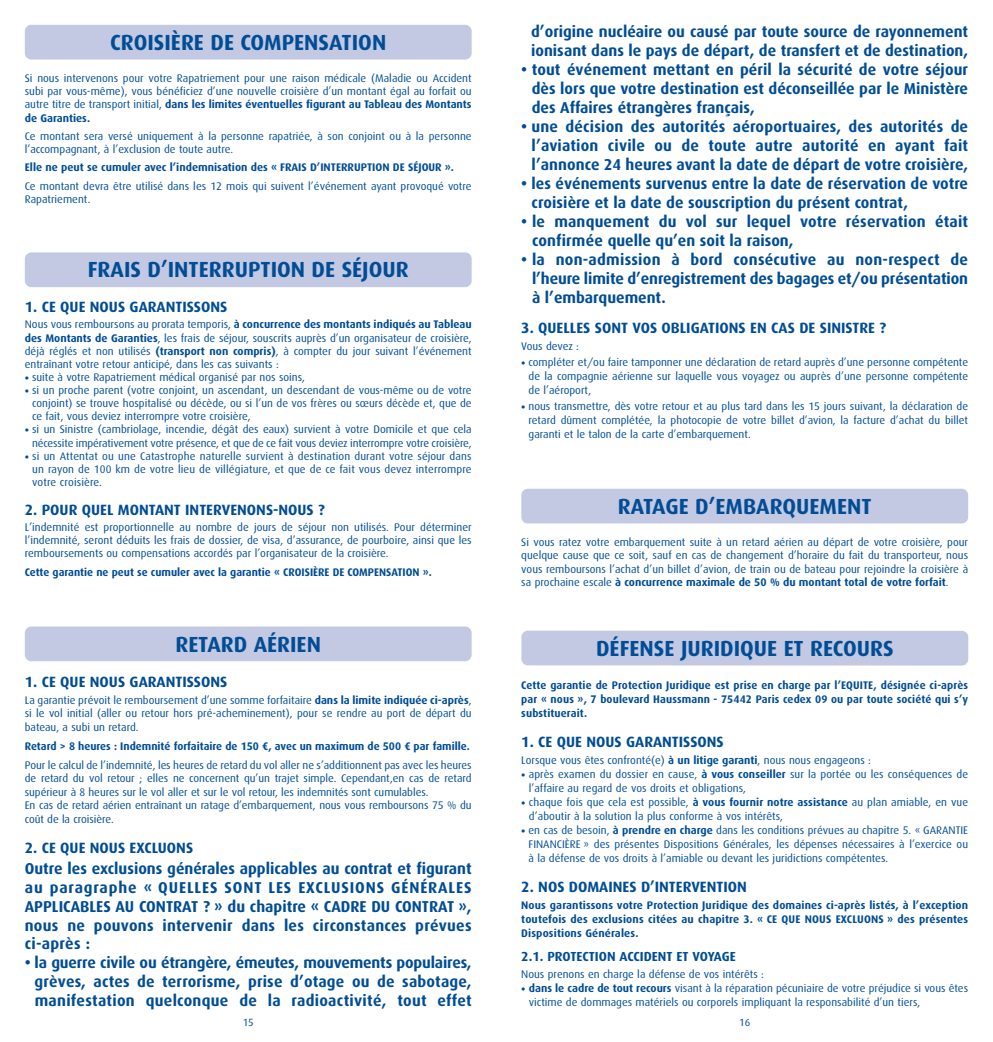
<style>
.page{position:relative;width:993px;height:1042px;background:#fff}
.page>*{position:absolute;margin:0;border:0;box-sizing:border-box;transform-origin:0 0}
.t1{font:700 21.88px "Dax";color:#014d95}
.t2{font:700 15.75px/19.1px "Dax";color:#014d95;text-align:justify}
.t3{font:700 14.88px "Dax";color:#014d95}
.t4{font:700 13.12px "Dax";color:#014d95}
.t5{font:11.03px/13.1px "Dax";color:#014d95;text-align:justify}
.t6{font:700 11.03px/14px "Dax";color:#014d95;text-align:justify}
.t7{font:10.5px "Dax";color:#014d95}
.s1{font-weight:700}
</style>
<div class="page">
<div style="left:521px;top:489px;width:446px;height:34px;background:#c3c9e2;border-radius:6px"></div>
<div style="left:25px;top:252px;width:446px;height:35px;background:#c3c9e2;border-radius:6px"></div>
<div style="left:25px;top:626px;width:446px;height:35px;background:#c3c9e2;border-radius:6px"></div>
<div style="left:25px;top:25px;width:446px;height:35px;background:#c3c9e2;border-radius:6px"></div>
<div style="left:521px;top:630px;width:446px;height:35px;background:#c3c9e2;border-radius:7px"></div>
<h1 class="t1" style="left:110px;top:30px;width:277px">CROISIÈRE DE COMPENSATION</h1>
<p class="t5" style="left:25px;top:72px;width:448px">Si nous intervenons pour votre Rapatriement pour une raison médicale (Maladie ou Accident subi par vous-même), vous bénéficiez d’une nouvelle croisière d’un montant égal au forfait ou autre titre de transport initial, <span class="s1">dans les limites éventuelles figurant au Tableau des Montants de Garanties.</span></p>
<p class="t5" style="left:25px;top:130px;width:448px">Ce montant sera versé uniquement à la personne rapatriée, à son conjoint ou à la personne l’accompagnant, à l’exclusion de toute autre.</p>
<p class="t6" style="left:25px;top:161px;width:430px">Elle ne peut se cumuler avec l’indemnisation des « FRAIS D’INTERRUPTION DE SÉJOUR ».</p>
<p class="t5" style="left:25px;top:179px;width:448px">Ce montant devra être utilisé dans les 12 mois qui suivent l’événement ayant provoqué votre<br>Rapatriement.</p>
<h1 class="t1" style="left:88px;top:258px;width:322px">FRAIS D’INTERRUPTION DE SÉJOUR</h1>
<h3 class="t3" style="left:25px;top:299px;width:204px">1. CE QUE NOUS GARANTISSONS</h3>
<p class="t5" style="left:25px;top:318px;width:448px">Nous vous remboursons au prorata temporis, <span class="s1">à concurrence des montants indiqués au Tableau des Montants de Garanties</span>, les frais de séjour, souscrits auprès d’un organisateur de croisière, déjà réglés et non utilisés <span class="s1">(transport non compris)</span>, à compter du jour suivant l’événement entraînant votre retour anticipé, dans les cas suivants :</p>
<p class="t5" style="left:25px;top:370px;width:282px"><span class="s1">•</span> suite à votre Rapatriement médical organisé par nos soins,</p>
<p class="t5" style="left:32px;top:384px;width:441px;text-indent:-7px"><span class="s1">•</span> si un proche parent (votre conjoint, un ascendant, un descendant de vous-même ou de votre conjoint) se trouve hospitalisé ou décède, ou si l’un de vos frères ou sœurs décède et, que de ce fait, vous deviez interrompre votre croisière,</p>
<p class="t5" style="left:25px;top:423px;width:448px;text-align:right"><span class="s1">•</span> si un Sinistre (cambriolage, incendie, dégât des eaux) survient à votre Domicile et que cela nécessite impérativement votre présence, et que de ce fait vous deviez interrompre votre croisière,</p>
<p class="t5" style="left:32px;top:449px;width:441px;text-indent:-7px"><span class="s1">•</span> si un Attentat ou une Catastrophe naturelle survient à destination durant votre séjour dans un rayon de 100 km de votre lieu de villégiature, et que de ce fait vous devez interrompre votre croisière.</p>
<h3 class="t3" style="left:25px;top:501px;width:301px">2. POUR QUEL MONTANT INTERVENONS-NOUS ?</h3>
<p class="t5" style="left:25px;top:520px;width:448px">L’indemnité est proportionnelle au nombre de jours de séjour non utilisés. Pour déterminer l’indemnité, seront déduits les frais de dossier, de visa, d’assurance, de pourboire, ainsi que les remboursements ou compensations accordés par l’organisateur de la croisière.</p>
<p class="t6" style="left:25px;top:565px;width:408px">Cette garantie ne peut se cumuler avec la garantie « CROISIÈRE DE COMPENSATION ».</p>
<h1 class="t1" style="left:175px;top:632px;width:147px">RETARD AÉRIEN</h1>
<h3 class="t3" style="left:25px;top:673px;width:204px">1. CE QUE NOUS GARANTISSONS</h3>
<p class="t5" style="left:25px;top:693px;width:448px">La garantie prévoit le remboursement d’une somme forfaitaire <span class="s1">dans la limite indiquée ci-après</span>, si le vol initial (aller ou retour hors pré-acheminement), pour se rendre au port de départ du bateau, a subi un retard.</p>
<p class="t6" style="left:25px;top:739px;width:446px">Retard &gt; 8 heures : Indemnité forfaitaire de 150 €, avec un maximum de 500 € par famille.</p>
<p class="t5" style="left:25px;top:758px;width:448px;text-align:left">Pour le calcul de l’indemnité, les heures de retard du vol aller ne s’additionnent pas avec les heures de retard du vol retour ; elles ne concernent qu’un trajet simple. Cependant,en cas de retard supérieur à 8 heures sur le vol aller et sur le vol retour, les indemnités sont cumulables.<br>En cas de retard aérien entraînant un ratage d’embarquement, nous vous remboursons 75 % du coût de la croisière.</p>
<h3 class="t3" style="left:25px;top:839px;width:170px">2. CE QUE NOUS EXCLUONS</h3>
<p class="t2" style="left:25px;top:859px;width:448px">Outre les exclusions générales applicables au contrat et figurant au paragraphe « QUELLES SONT LES EXCLUSIONS GÉNÉRALES APPLICABLES AU CONTRAT ? » du chapitre « CADRE DU CONTRAT », nous ne pouvons intervenir dans les circonstances prévues ci-après :</p>
<h2 class="t2" style="left:35px;top:953px;width:438px;text-indent:-10px">• la guerre civile ou étrangère, émeutes, mouvements populaires, grèves, actes de terrorisme, prise d’otage ou de sabotage, manifestation quelconque de la radioactivité, tout effet</h2>
<p class="t7" style="left:242px;top:1016px;width:13px">15</p>
<h2 class="t2" style="left:531px;top:22px;width:438px">d’origine nucléaire ou causé par toute source de rayonnement ionisant dans le pays de départ, de transfert et de destination,</h2>
<h2 class="t2" style="left:531px;top:60px;width:437px;text-indent:-10px">• tout événement mettant en péril la sécurité de votre séjour dès lors que votre destination est déconseillée par le Ministère des Affaires étrangères français,</h2>
<h2 class="t2" style="left:531px;top:117px;width:438px;text-indent:-10px">• une décision des autorités aéroportuaires, des autorités de l’aviation civile ou de toute autre autorité en ayant fait l’annonce 24 heures avant la date de départ de votre croisière,</h2>
<h2 class="t2" style="left:531px;top:174px;width:438px;text-indent:-10px">• les événements survenus entre la date de réservation de votre croisière et la date de souscription du présent contrat,</h2>
<h2 class="t2" style="left:532px;top:212px;width:437px;text-indent:-11px">• le manquement du vol sur lequel votre réservation était confirmée quelle qu’en soit la raison,</h2>
<h2 class="t2" style="left:532px;top:250px;width:437px;text-indent:-11px">• la non-admission à bord consécutive au non-respect de l’heure limite d’enregistrement des bagages et/ou présentation à l’embarquement.</h2>
<h3 class="t3" style="left:521px;top:320px;width:366px">3. QUELLES SONT VOS OBLIGATIONS EN CAS DE SINISTRE ?</h3>
<p class="t5" style="left:521px;top:340px;width:59px">Vous devez :</p>
<p class="t5" style="left:528px;top:356px;width:441px;line-height:13.8px;text-indent:-7px"><span class="s1">•</span> compléter et/ou faire tamponner une déclaration de retard auprès d’une personne compétente de la compagnie aérienne sur laquelle vous voyagez ou auprès d’une personne compétente de l’aéroport,</p>
<p class="t5" style="left:528px;top:399px;width:441px;line-height:13.8px;text-indent:-7px"><span class="s1">•</span> nous transmettre, dès votre retour et au plus tard dans les 15 jours suivant, la déclaration de retard dûment complétée, la photocopie de votre billet d’avion, la facture d’achat du billet garanti et le talon de la carte d’embarquement.</p>
<h1 class="t1" style="left:617px;top:494px;width:255px">RATAGE D’EMBARQUEMENT</h1>
<p class="t5" style="left:521px;top:536px;width:448px">Si vous ratez votre embarquement suite à un retard aérien au départ de votre croisière, pour quelque cause que ce soit, sauf en cas de changement d’horaire du fait du transporteur, nous vous remboursons l’achat d’un billet d’avion, de train ou de bateau pour rejoindre la croisière à sa prochaine escale <span class="s1">à concurrence maximale de 50 % du montant total de votre forfait</span>.</p>
<h1 class="t1" style="left:596px;top:636px;width:299px">DÉFENSE JURIDIQUE ET RECOURS</h1>
<p class="t6" style="left:521px;top:678px;width:448px">Cette garantie de Protection Juridique est prise en charge par l’EQUITE, désignée ci-après par « nous », 7 boulevard Haussmann - 75442 Paris cedex 09 ou par toute société qui s’y substituerait.</p>
<h3 class="t3" style="left:521px;top:733px;width:204px">1. CE QUE NOUS GARANTISSONS</h3>
<p class="t5" style="left:521px;top:753px;width:351px">Lorsque vous êtes confronté(e) <span class="s1">à un litige garanti</span>, nous nous engageons :</p>
<p class="t5" style="left:528px;top:767px;width:441px;line-height:14px;text-indent:-7px"><span class="s1">•</span> après examen du dossier en cause, <span class="s1">à vous conseiller</span> sur la portée ou les conséquences de l’affaire au regard de vos droits et obligations,</p>
<p class="t5" style="left:529px;top:795px;width:440px;line-height:14px;text-indent:-8px"><span class="s1">•</span> chaque fois que cela est possible, <span class="s1">à vous fournir notre assistance</span> au plan amiable, en vue d’aboutir à la solution la plus conforme à vos intérêts,</p>
<p class="t5" style="left:528px;top:823px;width:441px;line-height:14px;text-indent:-7px"><span class="s1">•</span> en cas de besoin, <span class="s1">à prendre en charge</span> dans les conditions prévues au chapitre 5. « GARANTIE FINANCIÈRE » des présentes Dispositions Générales, les dépenses nécessaires à l’exercice ou à la défense de vos droits à l’amiable ou devant les juridictions compétentes.</p>
<h3 class="t3" style="left:521px;top:878px;width:227px">2. NOS DOMAINES D’INTERVENTION</h3>
<p class="t6" style="left:521px;top:898px;width:448px">Nous garantissons votre Protection Juridique des domaines ci-après listés, à l’exception toutefois des exclusions citées au chapitre 3. « CE QUE NOUS EXCLUONS » des présentes Dispositions Générales.</p>
<p class="t4" style="left:521px;top:949px;width:216px">2.1. PROTECTION ACCIDENT ET VOYAGE</p>
<p class="t5" style="left:521px;top:967px;width:244px">Nous prenons en charge la défense de vos intérêts :</p>
<p class="t5" style="left:528px;top:981px;width:441px;line-height:14px;text-indent:-7px"><span class="s1">• dans le cadre de tout recours</span> visant à la réparation pécuniaire de votre préjudice si vous êtes victime de dommages matériels ou corporels impliquant la responsabilité d’un tiers,</p>
<p class="t7" style="left:739px;top:1016px;width:13px">16</p>
</div>
